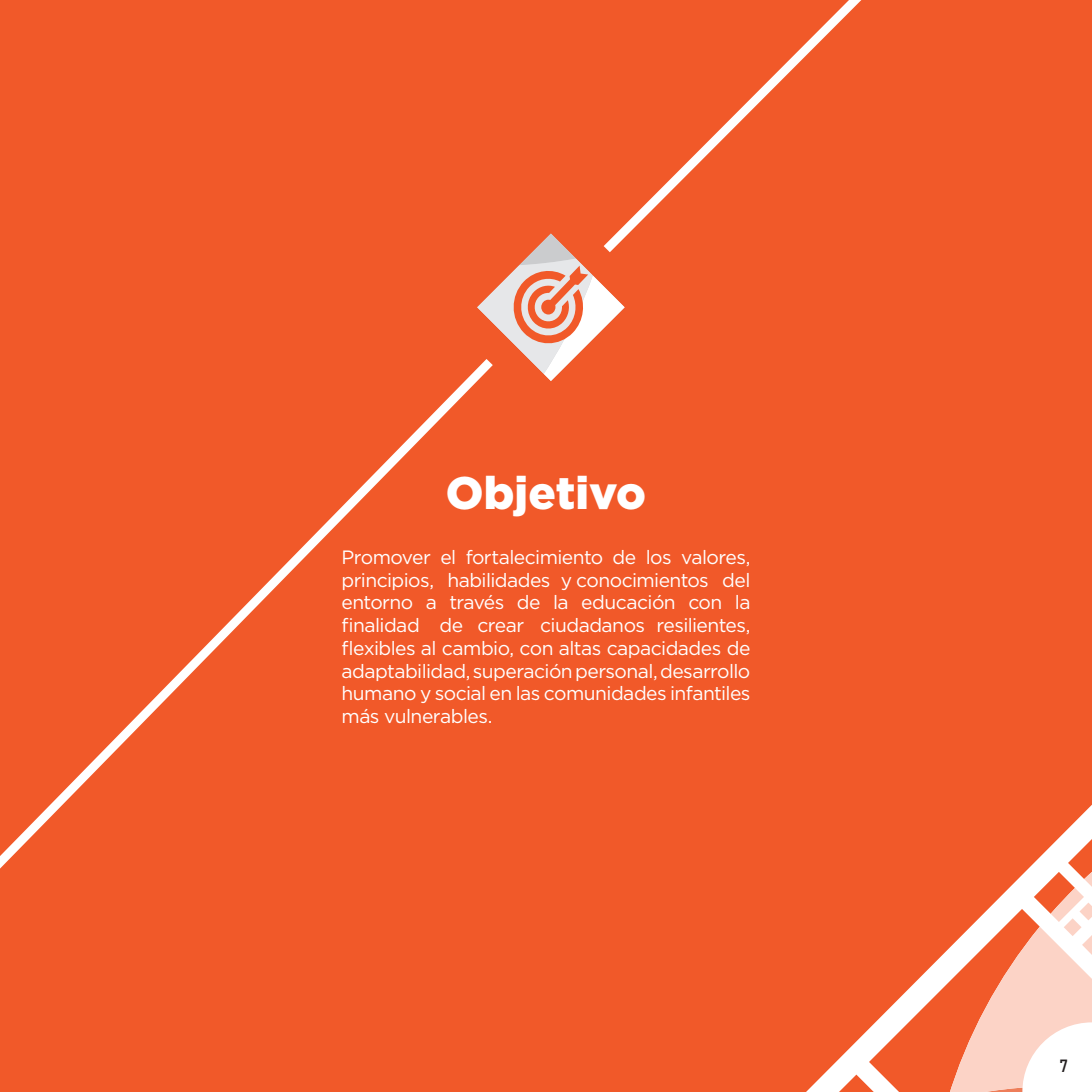
<style>
.page{position:relative;width:1092px;height:1092px;background:#fff}
.page>*{position:absolute;margin:0;border:0;box-sizing:border-box;transform-origin:0 0}
.t1{font:900 45.5px "Gotham";color:#fff}
.Cuerpo_1{font:19.25px/22.8px "Gotham";letter-spacing:-.03em;color:#fff;text-align:justify}
.t2{font:17.5px "Bahnschrift";color:#231f20}
</style>
<div class="page">
<div style="left:0;top:0;width:1091px;height:1091px;background:#f15929"></div>
<div style="left:594px;top:0;width:312px;height:261px;background:#f15929"></div>
<div style="left:0;top:349px;width:502px;height:532px;background:#f15929"></div>
<svg style="left:477px;top:233px;width:147px;height:148px"></svg>
<svg style="left:824px;top:824px;width:267px;height:267px"></svg>
<p class="t1" style="left:446px;top:461px;width:201px">Objetivo</p>
<p class="Cuerpo_1" style="left:341px;top:545px;width:410px">Promover el fortalecimiento de los valores, principios, habilidades y conocimientos del entorno a través de la educación con la finalidad de crear ciudadanos resilientes, flexibles al cambio, con altas capacidades de adaptabilidad, superación personal, desarrollo humano y social en las comunidades infantiles más vulnerables.</p>
<p class="t2" style="left:1059px;top:1054px;width:10px">7</p>
</div>
